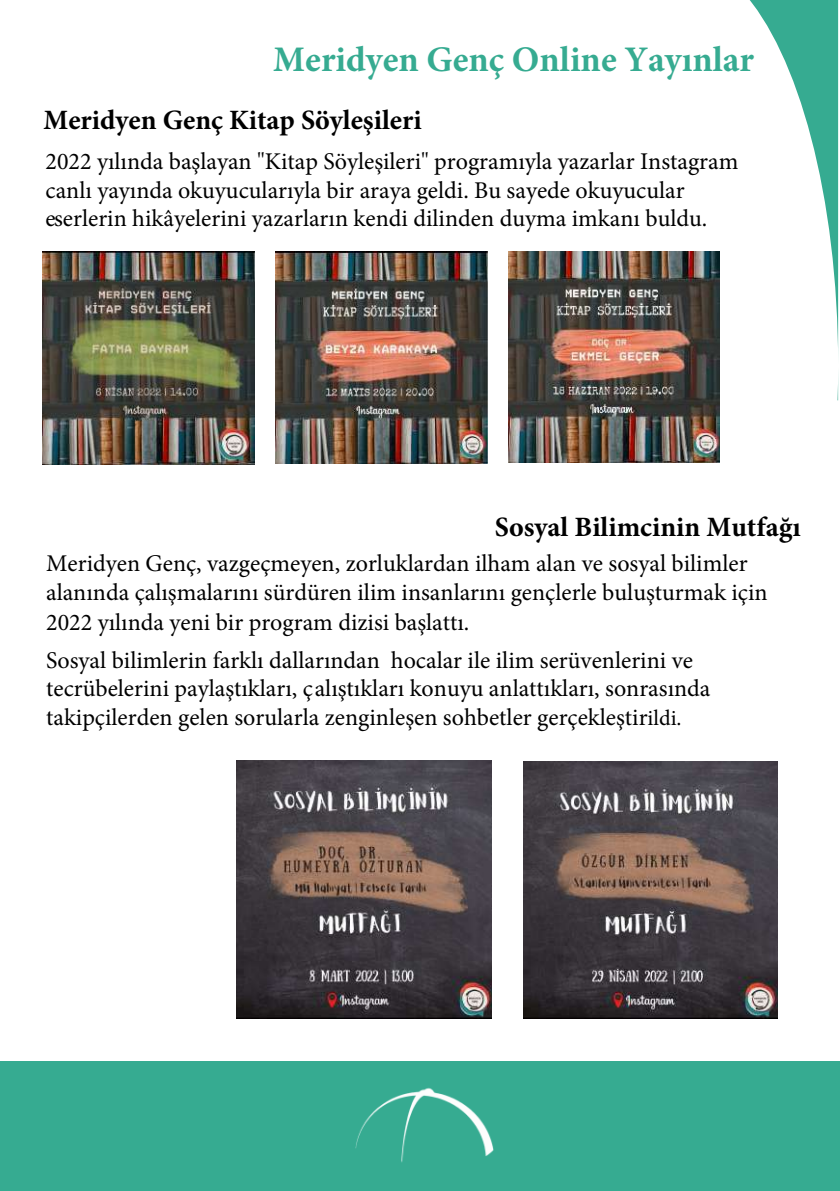
<style>
.page{position:relative;width:840px;height:1191px;background:#fff}
.page>*{position:absolute;margin:0;border:0;box-sizing:border-box;transform-origin:0 0}
.t1{font:700 36px "Minion Pro";color:#36ab91}
.t2{font:700 28px "Minion Pro";color:#000}
.t3{font:24px/28.8px "Minion Pro";color:#000}
.s1{font-size:22px}
</style>
<div class="page">
<div style="left:0;top:1061px;width:839px;height:130px;background:#36ab91"></div>
<img style="left:355px;top:1087px;width:139px;height:76px">
<svg style="left:749px;top:0;width:88px;height:316px"></svg>
<img style="left:42px;top:251px;width:212px;height:213px">
<img style="left:275px;top:251px;width:212px;height:212px">
<img style="left:508px;top:251px;width:211px;height:211px">
<img style="left:236px;top:761px;width:255px;height:257px">
<img style="left:523px;top:761px;width:254px;height:257px">
<h1 class="t1" style="left:273px;top:34px;width:482px">Meridyen Genç Online Yayınlar</h1>
<p class="t2" style="left:43px;top:100px;width:379px">Meridyen Genç Kitap Söyleşileri</p>
<p class="t3" style="left:46px;top:147px;width:694px">2022 yılında başlayan "Kitap Söyleşileri" programıyla yazarlar Instagram canlı yayında okuyucularıyla bir araya geldi. Bu sayede okuyucular eserlerin hikâyelerini yazarların kendi dilinden duyma imkanı buldu.</p>
<p class="t2" style="left:495px;top:507px;width:307px">Sosyal Bilimcinin Mutfağı</p>
<p class="t3" style="left:46px;top:549px;width:722px">Meridyen Genç, vazgeçmeyen, zorluklardan ilham alan ve sosyal bilimler alanında çalışmalarını sürdüren ilim insanlarını gençlerle buluşturmak için<br>2022 yılında yeni bir program dizisi başlattı.</p>
<p class="t3" style="left:46px;top:645px;width:665px">Sosyal bilimlerin farklı dallarından hocalar ile ilim serüvenlerini ve tecrübelerini paylaştıkları, çalıştıkları konuyu anlattıkları, sonrasında takipçilerden gelen sorularla zenginleşen sohbetler gerçekleştir<span class="s1">ildi.</span></p>
</div>
